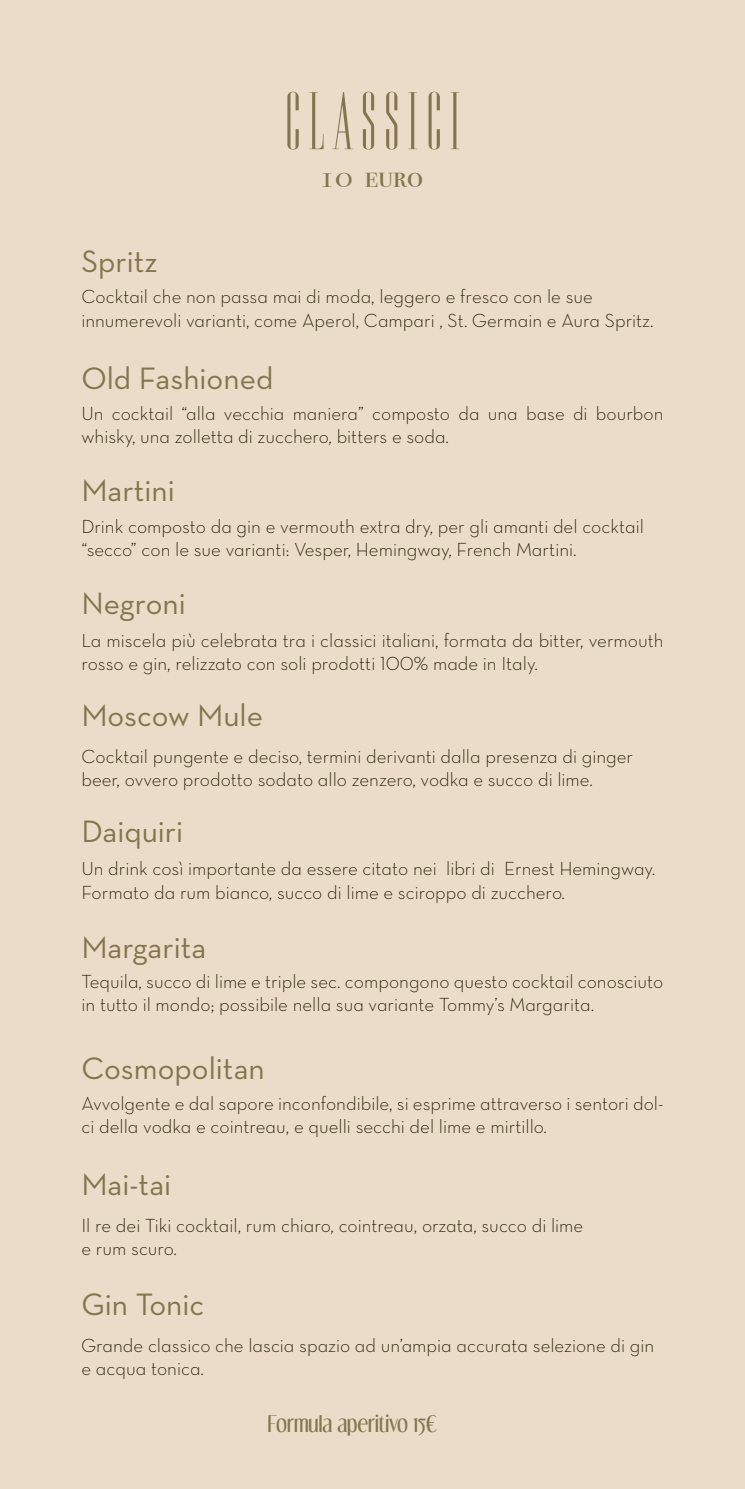
<style>
.page{position:relative;width:745px;height:1489px;background:#fff}
.page>*{position:absolute;margin:0;border:0;box-sizing:border-box;transform-origin:0 0}
.t1{font:73.5px "Edition";letter-spacing:.1em;color:#83754e}
.t2{font:31.5px "Neutra Text";color:#83754e}
.t3{font:31.5px "Bodoni Svty Two SCITCTT";color:#83754e}
.t4{font:21px "Dream Orphans";color:#83754e}
.t5{font:19.25px/23.1px "Neutra Text Light Alt";color:#262004}
</style>
<div class="page">
<h1 class="t1" style="left:284px;top:81px;width:177px">CLASSICI</h1>
<h2 class="t3" style="left:322px;top:157px;width:102px">10 euro</h2>
<h2 class="t2" style="left:81px;top:242px;width:78px">Spritz</h2>
<p class="t5" style="left:81px;top:285px;width:573px">Cocktail che non passa mai di moda, leggero e fresco con le sue innumerevoli varianti, come Aperol, Campari , St. Germain e Aura Spritz.</p>
<h2 class="t2" style="left:81px;top:359px;width:193px">Old Fashioned</h2>
<p class="t5" style="left:81px;top:401px;width:583px">Un cocktail “alla vecchia maniera” composto da una base di bourbon whisky, una zolletta di zucchero, bitters e soda.</p>
<h2 class="t2" style="left:81px;top:471px;width:95px">Martini</h2>
<p class="t5" style="left:81px;top:514px;width:563px">Drink composto da gin e vermouth extra dry, per gli amanti del cocktail “secco” con le sue varianti: Vesper, Hemingway, French Martini.</p>
<h2 class="t2" style="left:81px;top:584px;width:106px">Negroni</h2>
<p class="t5" style="left:81px;top:629px;width:583px">La miscela più celebrata tra i classici italiani, formata da bitter, vermouth rosso e gin, relizzato con soli prodotti 100% made in Italy.</p>
<h2 class="t2" style="left:81px;top:696px;width:183px">Moscow Mule</h2>
<p class="t5" style="left:81px;top:744px;width:552px">Cocktail pungente e deciso, termini derivanti dalla presenza di ginger beer, ovvero prodotto sodato allo zenzero, vodka e succo di lime.</p>
<h2 class="t2" style="left:81px;top:812px;width:103px">Daiquiri</h2>
<p class="t5" style="left:81px;top:856px;width:575px">Un drink così importante da essere citato nei libri di Ernest Hemingway.<br>Formato da rum bianco, succo di lime e sciroppo di zucchero.</p>
<h2 class="t2" style="left:81px;top:928px;width:126px">Margarita</h2>
<p class="t5" style="left:81px;top:969px;width:583px">Tequila, succo di lime e triple sec. compongono questo cocktail conosciuto in tutto il mondo; possibile nella sua variante Tommy’s Margarita.</p>
<h2 class="t2" style="left:81px;top:1048px;width:185px">Cosmopolitan</h2>
<p class="t5" style="left:81px;top:1091px;width:583px">Avvolgente e dal sapore inconfondibile, si esprime attraverso i sentori dol&shy;ci della vodka e cointreau, e quelli secchi del lime e mirtillo.</p>
<h2 class="t2" style="left:81px;top:1165px;width:91px">Mai-tai</h2>
<p class="t5" style="left:81px;top:1212px;width:503px">Il re dei Tiki cocktail, rum chiaro, cointreau, orzata, succo di lime e rum scuro.</p>
<h2 class="t2" style="left:81px;top:1284px;width:124px">Gin Tonic</h2>
<p class="t5" style="left:81px;top:1333px;width:574px">Grande classico che lascia spazio ad un’ampia accurata selezione di gin e acqua tonica.</p>
<p class="t4" style="left:267px;top:1410px;width:171px">Formula aperitivo 15€</p>
</div>
